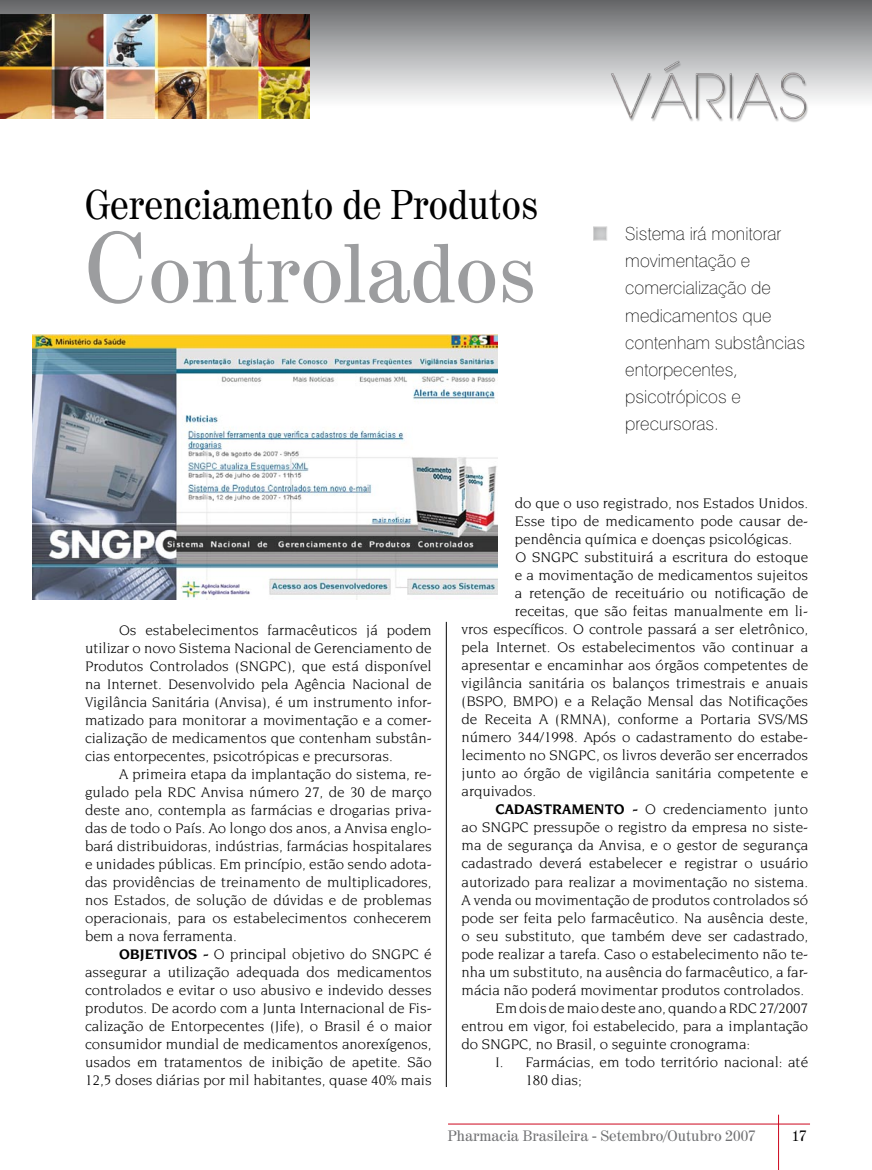
<style>
.page{position:relative;width:872px;height:1170px;background:#fff}
.page>*{position:absolute;margin:0;border:0;box-sizing:border-box;transform-origin:0 0}
.t1{font:82.8px "Century 725 BT";color:#9c9d9f}
.t2{font:41.4px "Century 725 BT";color:#000;scale:.9 1}
.t3{font:100 18px/27.2px "Swiss 721 BT";color:#000}
.t4{font:15px/18px "Novarese";color:#000;text-align:justify}
.t5{font:15px "Century 725 BT";color:#707173}
.t6{font:15px "Century 725 BT";color:#000}
.s1{font-size:99.3px}
.s2{font-weight:700}
</style>
<div class="page">
<hr style="left:778px;top:1114px;width:1px;height:55px;background:#cd071e">
<hr style="left:448px;top:1123px;width:362px;height:1px;background:#cd071e">
<svg style="left:0;top:0;width:872px;height:119px"></svg>
<img style="left:0;top:15px;width:309px;height:103px">
<img style="left:603px;top:59px;width:222px;height:63px">
<img style="left:33px;top:335px;width:465px;height:264px">
<div style="left:591px;top:226px;width:17px;height:17px;background:#000;opacity:.25"></div>
<hr style="left:446px;top:621px;width:1px;height:465px;background:#000">
<h2 class="t2" style="left:85px;top:179px;width:505px">Gerenciamento de Produtos</h2>
<h1 class="t1" style="left:85px;top:222px;width:453px"><span class="s1">C</span>ontrolados</h1>
<p class="t3" style="left:625px;top:220px;width:181px">Sistema irá monitorar movimentação e comercialização de medicamentos que contenham substâncias entorpecentes, psicotrópicos e precursoras.</p>
<p class="t4" style="left:85px;top:620px;width:348px;text-indent:34px">Os estabelecimentos farmacêuticos já podem utilizar o novo Sistema Nacional de Gerenciamento de Produtos Controlados (SNGPC), que está disponível na Internet. Desenvolvido pela Agência Nacional de Vigilância Sanitária (Anvisa), é um instrumento infor&shy;matizado para monitorar a movimentação e a comer&shy;cialização de medicamentos que contenham substân&shy;cias entorpecentes, psicotrópicas e precursoras.</p>
<p class="t4" style="left:85px;top:764px;width:348px;text-indent:34px">A primeira etapa da implantação do sistema, re&shy;gulado pela RDC Anvisa número 27, de 30 de março deste ano, contempla as farmácias e drogarias priva&shy;das de todo o País. Ao longo dos anos, a Anvisa englo&shy;bará distribuidoras, indústrias, farmácias hospitalares e unidades públicas. Em princípio, estão sendo adota&shy;das providências de treinamento de multiplicadores, nos Estados, de solução de dúvidas e de problemas operacionais, para os estabelecimentos conhecerem bem a nova ferramenta.</p>
<p class="t4" style="left:85px;top:944px;width:348px;text-indent:34px"><span class="s2">OBJETIVOS -</span> O principal objetivo do SNGPC é assegurar a utilização adequada dos medicamentos controlados e evitar o uso abusivo e indevido desses produtos. De acordo com a Junta Internacional de Fis&shy;calização de Entorpecentes (Jife), o Brasil é o maior consumidor mundial de medicamentos anorexígenos, usados em tratamentos de inibição de apetite. São 12,5 doses diárias por mil habitantes, quase 40% mais</p>
<p class="t4" style="left:515px;top:494px;width:295px">do que o uso registrado, nos Estados Unidos.</p>
<p class="t4" style="left:515px;top:512px;width:295px">Esse tipo de medicamento pode causar de-</p>
<p class="t4" style="left:515px;top:530px;width:279px">pendência química e doenças psicológicas.</p>
<p class="t4" style="left:515px;top:548px;width:294px">O SNGPC substituirá a escritura do estoque</p>
<p class="t4" style="left:515px;top:566px;width:295px">e a movimentação de medicamentos sujeitos</p>
<p class="t4" style="left:515px;top:584px;width:295px">a retenção de receituário ou notificação de</p>
<p class="t4" style="left:515px;top:602px;width:295px">receitas, que são feitas manualmente em li-</p>
<p class="t4" style="left:461px;top:620px;width:348px">vros específicos. O controle passará a ser eletrônico,</p>
<p class="t4" style="left:461px;top:638px;width:348px">pela Internet. Os estabelecimentos vão continuar a</p>
<p class="t4" style="left:461px;top:656px;width:348px">apresentar e encaminhar aos órgãos competentes de</p>
<p class="t4" style="left:461px;top:674px;width:348px">vigilância sanitária os balanços trimestrais e anuais</p>
<p class="t4" style="left:461px;top:692px;width:348px">(BSPO, BMPO) e a Relação Mensal das Notificações</p>
<p class="t4" style="left:461px;top:710px;width:348px">de Receita A (RMNA), conforme a Portaria SVS/MS</p>
<p class="t4" style="left:461px;top:728px;width:348px">número 344/1998. Após o cadastramento do estabe-</p>
<p class="t4" style="left:461px;top:746px;width:348px">lecimento no SNGPC, os livros deverão ser encerrados</p>
<p class="t4" style="left:461px;top:764px;width:348px">junto ao órgão de vigilância sanitária competente e</p>
<p class="t4" style="left:461px;top:782px;width:76px">arquivados.</p>
<p class="t4" style="left:495px;top:800px;width:314px"><span class="s2">CADASTRAMENTO -</span> O credenciamento junto</p>
<p class="t4" style="left:461px;top:818px;width:348px">ao SNGPC pressupõe o registro da empresa no siste-</p>
<p class="t4" style="left:461px;top:836px;width:348px">ma de segurança da Anvisa, e o gestor de segurança</p>
<p class="t4" style="left:461px;top:854px;width:348px">cadastrado deverá estabelecer e registrar o usuário</p>
<p class="t4" style="left:461px;top:872px;width:348px">autorizado para realizar a movimentação no sistema.</p>
<p class="t4" style="left:461px;top:890px;width:348px">A venda ou movimentação de produtos controlados só</p>
<p class="t4" style="left:461px;top:908px;width:348px">pode ser feita pelo farmacêutico. Na ausência deste,</p>
<p class="t4" style="left:461px;top:926px;width:348px">o seu substituto, que também deve ser cadastrado,</p>
<p class="t4" style="left:461px;top:944px;width:348px">pode realizar a tarefa. Caso o estabelecimento não te-</p>
<p class="t4" style="left:461px;top:962px;width:348px">nha um substituto, na ausência do farmacêutico, a far-</p>
<p class="t4" style="left:461px;top:980px;width:344px">mácia não poderá movimentar produtos controlados.</p>
<p class="t4" style="left:495px;top:998px;width:314px">Em dois de maio deste ano, quando a RDC 27/2007</p>
<p class="t4" style="left:461px;top:1016px;width:348px">entrou em vigor, foi estabelecido, para a implantação</p>
<p class="t4" style="left:461px;top:1034px;width:290px">do SNGPC, no Brasil, o seguinte cronograma:</p>
<p class="t4" style="left:495px;top:1052px;width:314px">I. Farmácias, em todo território nacional: até</p>
<p class="t4" style="left:525px;top:1070px;width:58px">180 dias;</p>
<p class="t5" style="left:448px;top:1125px;width:309px">Pharmacia Brasileira - Setembro/Outubro 2007</p>
<p class="t6" style="left:791px;top:1125px;width:17px">17</p>
</div>
